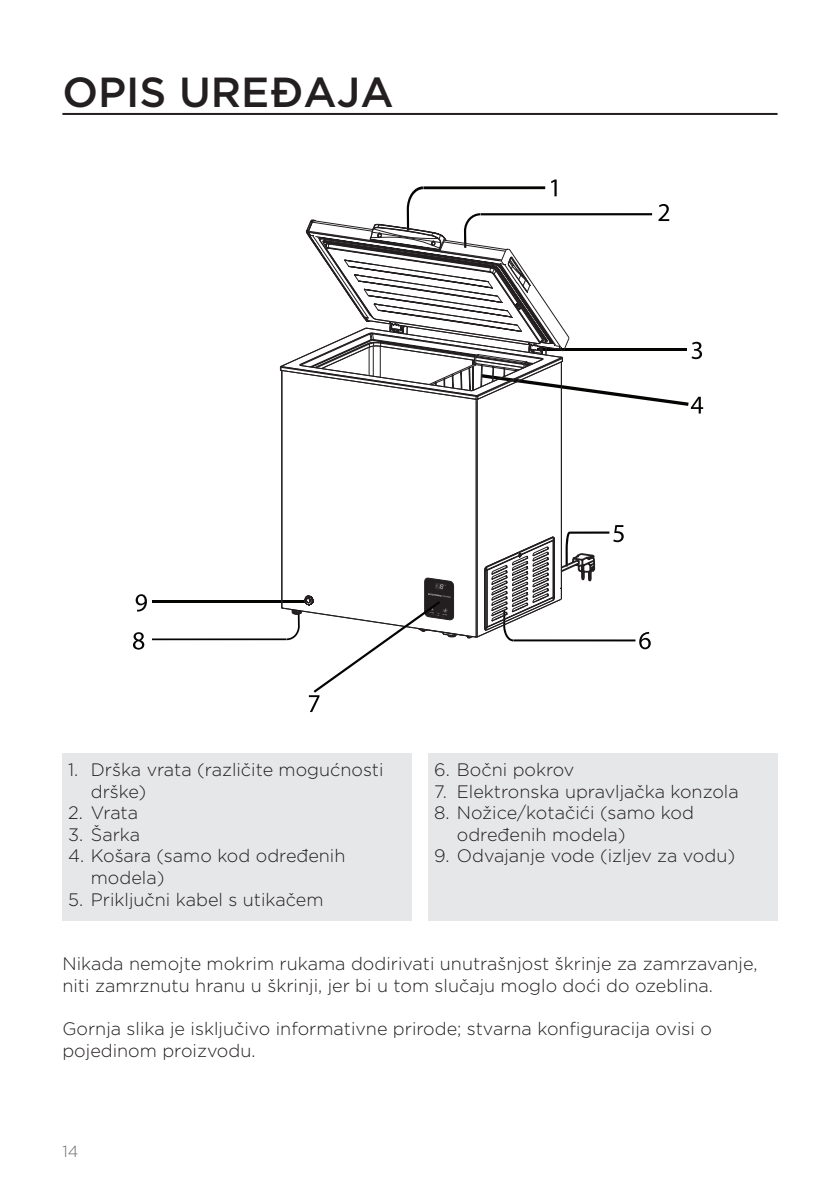
<style>
.page{position:relative;width:840px;height:1191px;background:#fff}
.page>*{position:absolute;margin:0;border:0;box-sizing:border-box;transform-origin:0 0}
.glavni_naslov{font:500 42px "Gotham";color:#231f20}
.seznam_stevilke_opis{font:300 18px/21.6px "Gotham";color:#231f20}
.seznam{font:300 18px/21.6px "Gotham";color:#231f20}
.t1{font:300 16px "Gotham";color:#6c6d70}
</style>
<div class="page">
<hr style="left:62px;top:113px;width:715px;height:2px;background:#231f20">
<svg style="left:133px;top:179px;width:569px;height:533px"></svg>
<div style="left:62px;top:753px;width:349px;height:167px;background:#e6e7e9"></div>
<div style="left:428px;top:753px;width:349px;height:167px;background:#e6e7e9"></div>
<p class="glavni_naslov" style="left:62px;top:65px;width:332px">OPIS UREĐAJA</p>
<p class="seznam_stevilke_opis" style="left:91px;top:758px;width:294px;text-indent:-23px">1. Drška vrata (različite mogućnosti drške)</p>
<p class="seznam_stevilke_opis" style="left:68px;top:801px;width:71px">2. Vrata</p>
<p class="seznam_stevilke_opis" style="left:68px;top:823px;width:73px">3. Šarka</p>
<p class="seznam_stevilke_opis" style="left:91px;top:844px;width:256px;text-indent:-23px">4. Košara (samo kod određenih modela)</p>
<p class="seznam_stevilke_opis" style="left:68px;top:888px;width:257px">5. Priključni kabel s utikačem</p>
<p class="seznam_stevilke_opis" style="left:434px;top:758px;width:142px">6. Bočni pokrov</p>
<p class="seznam_stevilke_opis" style="left:434px;top:780px;width:306px">7. Elektronska upravljačka konzola</p>
<p class="seznam_stevilke_opis" style="left:456px;top:801px;width:238px;text-indent:-23px">8. Nožice/kotačići (samo kod određenih modela)</p>
<p class="seznam_stevilke_opis" style="left:434px;top:844px;width:302px">9. Odvajanje vode (izljev za vodu)</p>
<p class="seznam" style="left:62px;top:952px;width:696px">Nikada nemojte mokrim rukama dodirivati unutrašnjost škrinje za zamrzavanje, niti zamrznutu hranu u škrinji, jer bi u tom slučaju moglo doći do ozeblina.</p>
<p class="seznam" style="left:62px;top:1017px;width:650px">Gornja slika je isključivo informativne prirode; stvarna konfiguracija ovisi o pojedinom proizvodu.</p>
<p class="t1" style="left:62px;top:1140px;width:17px">14</p>
</div>
